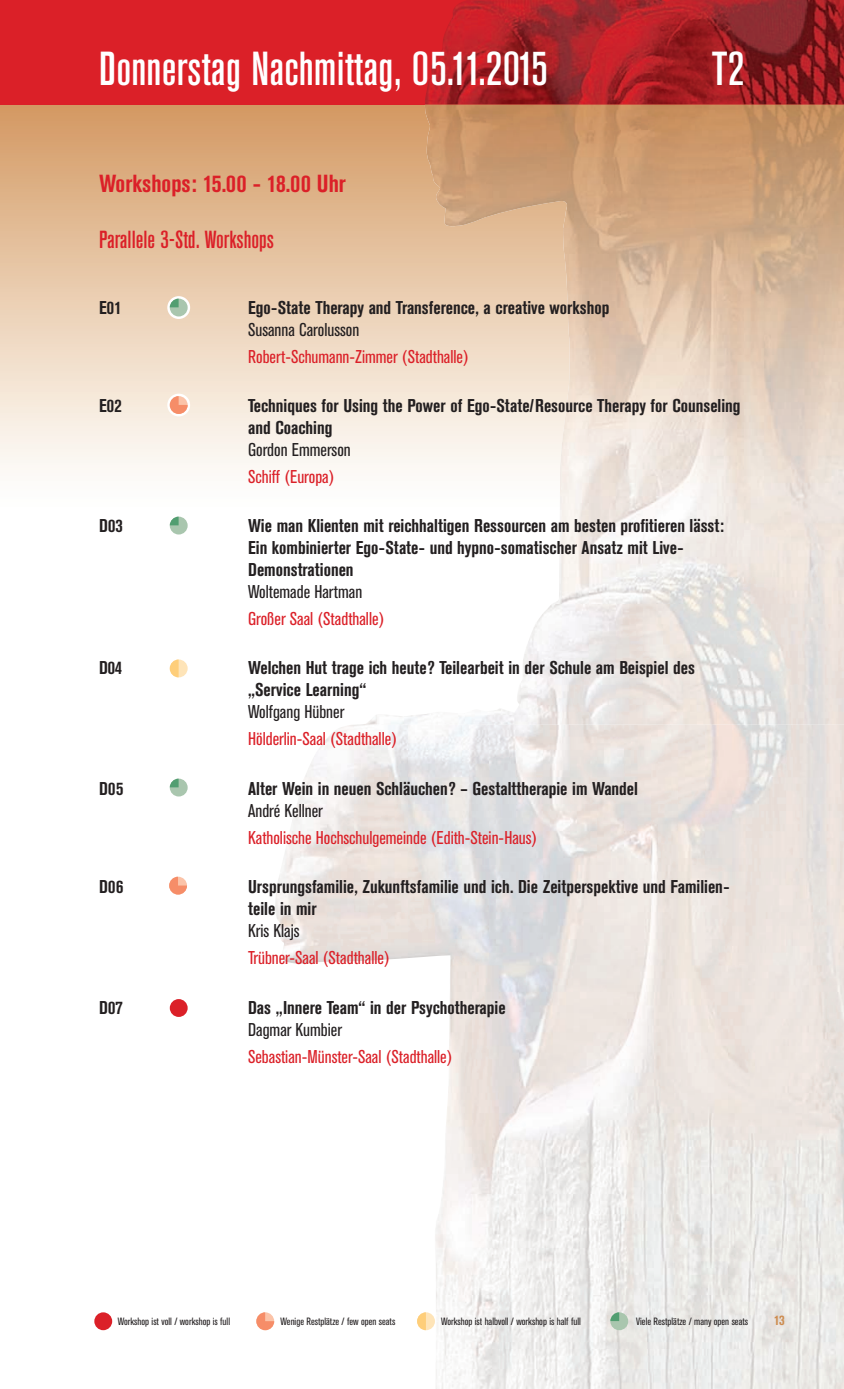
<style>
.page{position:relative;width:844px;height:1389px;background:#fff}
.page>*{position:absolute;margin:0;border:0;box-sizing:border-box;transform-origin:0 0}
.t1{font:500 47.25px "Standard Grot Con BSK";letter-spacing:.005em;color:#fff}
.t2{font:700 24.5px "Standard Grot Con BSK";color:#db2028}
.t3{font:500 24.5px "Standard Grot Con BSK";color:#db2028}
.t4{font:700 18.38px/22.1px "Standard Grot Con BSK";color:#231f20}
.t5{font:18.38px "Standard Grot Con BSK";color:#db2028}
.t6{font:18.38px "Standard Grot Con BSK";color:#231f20}
.t7{font:700 14px "Standard Grot Con BSK";color:#cd8b4d}
.t8{font:10.5px "Standard Grot Con BSK";color:#231f20}
</style>
<div class="page">
<svg style="left:0;top:104px;width:535px;height:366px;background:#e9ccb0"></svg>
<div style="left:0;top:0;width:843px;height:104px;background:#db2028"></div>
<img style="left:275px;top:725px;width:568px;height:240px">
<img style="left:446px;top:965px;width:397px;height:424px">
<img style="left:434px;top:1140px;width:12px;height:249px">
<img style="left:425px;top:0;width:418px;height:229px">
<img style="left:535px;top:228px;width:308px;height:497px">
<img style="left:357px;top:710px;width:118px;height:15px">
<div style="left:94px;top:1312px;width:18px;height:18px;background:#db2028;border-radius:50%"></div>
<svg style="left:256px;top:1312px;width:18px;height:18px"></svg>
<div style="left:610px;top:1312px;width:18px;height:18px;background:#a9c6ae;border-radius:50%"></div>
<svg style="left:610px;top:1312px;width:9px;height:9px"></svg>
<div style="left:417px;top:1312px;width:18px;height:18px;background:#fee4b8;border-radius:50%"></div>
<svg style="left:417px;top:1312px;width:9px;height:18px"></svg>
<svg style="left:169px;top:877px;width:18px;height:18px"></svg>
<svg style="left:167px;top:296px;width:23px;height:23px"></svg>
<div style="left:170px;top:299px;width:18px;height:17px;background:#a9c6ae;border-radius:50%"></div>
<svg style="left:170px;top:299px;width:8px;height:8px"></svg>
<div style="left:167px;top:394px;width:23px;height:22px;background:#fff;border-radius:50%"></div>
<svg style="left:170px;top:396px;width:18px;height:18px"></svg>
<svg style="left:167px;top:657px;width:23px;height:23px"></svg>
<div style="left:170px;top:660px;width:18px;height:17px;background:#fee4b8;border-radius:50%"></div>
<svg style="left:170px;top:660px;width:8px;height:17px"></svg>
<div style="left:170px;top:999px;width:18px;height:18px;background:#db2028;border-radius:50%"></div>
<div style="left:170px;top:517px;width:18px;height:18px;background:#a9c6ae;border-radius:50%"></div>
<svg style="left:170px;top:517px;width:8px;height:8px"></svg>
<svg style="left:167px;top:776px;width:23px;height:23px"></svg>
<div style="left:170px;top:779px;width:18px;height:17px;background:#a9c6ae;border-radius:50%"></div>
<svg style="left:170px;top:779px;width:8px;height:8px"></svg>
<h1 class="t1" style="left:99px;top:42px;width:450px">Donnerstag Nachmittag, 05.11.2015</h1>
<h1 class="t1" style="left:711px;top:42px;width:34px">T2</h1>
<h2 class="t2" style="left:99px;top:169px;width:248px">Workshops: 15.00 - 18.00 Uhr</h2>
<h2 class="t3" style="left:99px;top:225px;width:176px">Parallele 3-Std. Workshops</h2>
<p class="t4" style="left:99px;top:297px;width:24px">E01</p>
<p class="t4" style="left:248px;top:297px;width:362px">Ego-State Therapy and Transference, a creative workshop</p>
<p class="t6" style="left:248px;top:319px;width:113px">Susanna Carolusson</p>
<p class="t5" style="left:248px;top:346px;width:222px">Robert-Schumann-Zimmer (Stadthalle)</p>
<p class="t4" style="left:99px;top:395px;width:24px">E02</p>
<p class="t4" style="left:248px;top:395px;width:494px">Techniques for Using the Power of Ego-State/Resource Therapy for Counseling and Coaching</p>
<p class="t6" style="left:248px;top:439px;width:104px">Gordon Emmerson</p>
<p class="t5" style="left:248px;top:466px;width:88px">Schiff (Europa)</p>
<p class="t4" style="left:99px;top:515px;width:25px">D03</p>
<p class="t4" style="left:248px;top:515px;width:477px">Wie man Klienten mit reichhaltigen Ressourcen am besten profitieren lässt:<br>Ein kombinierter Ego-State- und hypno-somatischer Ansatz mit Live-<br>Demonstrationen</p>
<p class="t6" style="left:248px;top:582px;width:116px">Woltemade Hartman</p>
<p class="t5" style="left:248px;top:609px;width:138px">Großer Saal (Stadthalle)</p>
<p class="t4" style="left:99px;top:657px;width:24px">D04</p>
<p class="t4" style="left:248px;top:657px;width:448px">Welchen Hut trage ich heute? Teilearbeit in der Schule am Beispiel des „Service Learning“</p>
<p class="t6" style="left:248px;top:702px;width:98px">Wolfgang Hübner</p>
<p class="t5" style="left:248px;top:729px;width:150px">Hölderlin-Saal (Stadthalle)</p>
<p class="t4" style="left:99px;top:777px;width:26px">D05</p>
<p class="t4" style="left:248px;top:777px;width:391px">Alter Wein in neuen Schläuchen? – Gestalttherapie im Wandel</p>
<p class="t6" style="left:248px;top:800px;width:76px">André Kellner</p>
<p class="t5" style="left:248px;top:827px;width:290px">Katholische Hochschulgemeinde (Edith-Stein-Haus)</p>
<p class="t4" style="left:99px;top:876px;width:26px">D06</p>
<p class="t4" style="left:248px;top:876px;width:482px">Ursprungsfamilie, Zukunftsfamilie und ich. Die Zeitperspektive und Familien&shy;teile in mir</p>
<p class="t6" style="left:248px;top:921px;width:53px">Kris Klajs</p>
<p class="t5" style="left:248px;top:948px;width:143px">Trübner-Saal (Stadthalle)</p>
<p class="t4" style="left:99px;top:996px;width:25px">D07</p>
<p class="t4" style="left:248px;top:996px;width:259px">Das „Innere Team“ in der Psychotherapie</p>
<p class="t6" style="left:248px;top:1019px;width:95px">Dagmar Kumbier</p>
<p class="t5" style="left:248px;top:1046px;width:206px">Sebastian-Münster-Saal (Stadthalle)</p>
<p class="t8" style="left:118px;top:1316px;width:114px">Workshop ist voll / workshop is full</p>
<p class="t8" style="left:280px;top:1316px;width:116px">Wenige Restplätze / few open seats</p>
<p class="t8" style="left:441px;top:1316px;width:141px">Workshop ist halbvoll / workshop is half full</p>
<p class="t8" style="left:636px;top:1316px;width:113px">Viele Restplätze / many open seats</p>
<p class="t7" style="left:774px;top:1312px;width:12px">13</p>
</div>
